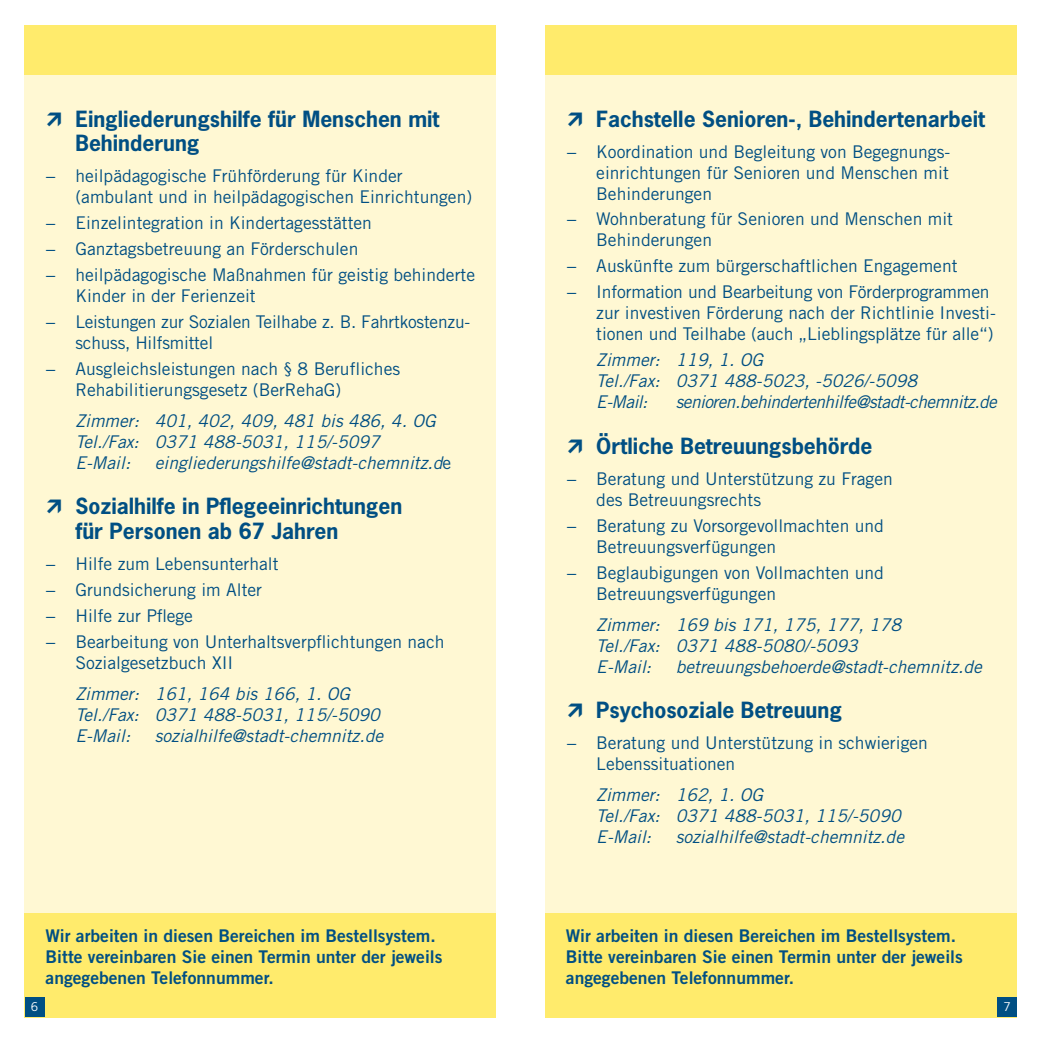
<style>
.page{position:relative;width:1042px;height:1042px;background:#fff}
.page>*{position:absolute;margin:0;border:0;box-sizing:border-box;transform-origin:0 0}
.t1{font:700 21px/24.5px "News Gothic";color:#004f83}
.t2{font:17.5px/21px "Trade Gothic";color:#004f83}
.t3{font:italic 17.5px/21px "Trade Gothic";color:#004f83}
.t4{font:17.5px/21px "Trade Gothic Bold Two";color:#004f83}
.t5{font:italic 17.5px "Trade Gothic";letter-spacing:-.03em;color:#004f83}
.t6{font:12.25px "Trade Gothic";color:#fff}
.s1{font-style:normal}
</style>
<div class="page">
<div style="left:546px;top:25px;width:471px;height:992px;background:#fff8d3"></div>
<div style="left:25px;top:25px;width:471px;height:992px;background:#fff8d3"></div>
<div style="left:546px;top:25px;width:471px;height:49px;background:#ffeb6c"></div>
<div style="left:25px;top:25px;width:471px;height:49px;background:#ffeb6c"></div>
<div style="left:546px;top:913px;width:471px;height:104px;background:#ffeb6c"></div>
<div style="left:25px;top:913px;width:471px;height:104px;background:#ffeb6c"></div>
<div style="left:997px;top:997px;width:20px;height:20px;background:#004f83"></div>
<div style="left:25px;top:997px;width:20px;height:20px;background:#004f83"></div>
<p class="t1" style="left:75px;top:106px;width:366px">Eingliederungshilfe für Menschen mit<br>Behinderung</p>
<p class="t2" style="left:75px;top:165px;width:398px;text-indent:-30px">− heilpädagogische Frühförderung für Kinder (ambulant und in heilpädagogischen Einrichtungen)</p>
<p class="t2" style="left:46px;top:210px;width:431px;line-height:25.9px">− Einzelintegration in Kindertagesstätten<br>− Ganztagsbetreuung an Förderschulen<br>− heilpädagogische Maßnahmen für geistig behinderte</p>
<p class="t2" style="left:46px;top:282px;width:426px;line-height:25.9px;text-indent:30px">Kinder in der Ferienzeit<br>− Leistungen zur Sozialen Teilhabe z. B. Fahrtkostenzu-</p>
<p class="t2" style="left:46px;top:329px;width:356px;line-height:25.9px;text-indent:30px">schuss, Hilfsmittel<br>− Ausgleichsleistungen nach § 8 Berufliches</p>
<p class="t2" style="left:75px;top:379px;width:267px">Rehabilitierungsgesetz (BerRehaG)</p>
<p class="t3" style="left:75px;top:410px;width:362px">Zimmer: 401, 402, 409, 481 bis 486, 4. OG<br>Tel./Fax: 0371 488-5031, 115/-5097<br>E-Mail:</p>
<p class="t3" style="left:155px;top:452px;width:298px">eingliederungshilfe@stadt-chemnitz.d<span class="s1">e</span></p>
<p class="t1" style="left:75px;top:494px;width:328px">Sozialhilfe in Pflegeeinrichtungen für Personen ab 67 Jahren</p>
<p class="t2" style="left:46px;top:550px;width:400px;line-height:25.9px">− Hilfe zum Lebensunterhalt<br>− Grundsicherung im Alter<br>− Hilfe zur Pflege<br>− Bearbeitung von Unterhaltsverpflichtungen nach</p>
<p class="t2" style="left:75px;top:652px;width:159px">Sozialgesetzbuch XII</p>
<p class="t3" style="left:75px;top:682px;width:306px">Zimmer: 161, 164 bis 166, 1. OG<br>Tel./Fax: 0371 488-5031, 115/-5090<br>E-Mail:</p>
<p class="t3" style="left:155px;top:724px;width:230px">sozialhilfe@stadt-chemnitz.de</p>
<p class="t1" style="left:596px;top:106px;width:390px">Fachstelle Senioren-, Behindertenarbeit</p>
<p class="t2" style="left:596px;top:141px;width:354px;text-align:justify;text-indent:-30px">− Koordination und Begleitung von Begegnungs&shy;einrichtungen für Senioren und Menschen mit Behinderungen</p>
<p class="t2" style="left:596px;top:208px;width:358px;text-indent:-30px">− Wohnberatung für Senioren und Menschen mit<br>Behinderungen</p>
<p class="t2" style="left:566px;top:253px;width:425px;line-height:25.9px">− Auskünfte zum bürgerschaftlichen Engagement<br>− Information und Bearbeitung von Förderprogrammen</p>
<p class="t2" style="left:596px;top:302px;width:401px">zur investiven Förderung nach der Richtlinie Investi&shy;tionen und Teilhabe (auch „Lieblingsplätze für alle“)</p>
<p class="t3" style="left:596px;top:349px;width:322px">Zimmer: 119, 1. OG<br>Tel./Fax: 0371 488-5023, -5026/-5098<br>E-Mail:</p>
<p class="t5" style="left:676px;top:392px;width:323px">senioren.behindertenhilfe@stadt-chemnitz.de</p>
<p class="t1" style="left:596px;top:433px;width:278px">Örtliche Betreuungsbehörde</p>
<p class="t2" style="left:596px;top:468px;width:298px;text-indent:-30px">− Beratung und Unterstützung zu Fragen des Betreuungsrechts</p>
<p class="t2" style="left:596px;top:515px;width:289px;text-indent:-30px">− Beratung zu Vorsorgevollmachten und<br>Betreuungsverfügungen</p>
<p class="t2" style="left:596px;top:562px;width:289px;text-indent:-30px">− Beglaubigungen von Vollmachten und<br>Betreuungsverfügungen</p>
<p class="t3" style="left:596px;top:614px;width:306px">Zimmer: 169 bis 171, 175, 177, 178<br>Tel./Fax: 0371 488-5080/-5093<br>E-Mail:</p>
<p class="t3" style="left:676px;top:656px;width:308px">betreuungsbehoerde@stadt-chemnitz.de</p>
<p class="t1" style="left:596px;top:698px;width:247px">Psychosoziale Betreuung</p>
<p class="t2" style="left:596px;top:732px;width:333px;text-indent:-30px">− Beratung und Unterstützung in schwierigen<br>Lebenssituationen</p>
<p class="t3" style="left:596px;top:784px;width:306px">Zimmer: 162, 1. OG<br>Tel./Fax: 0371 488-5031, 115/-5090<br>E-Mail:</p>
<p class="t3" style="left:676px;top:826px;width:230px">sozialhilfe@stadt-chemnitz.de</p>
<p class="t4" style="left:46px;top:925px;width:398px">Wir arbeiten in diesen Bereichen im Bestellsystem.<br>Bitte vereinbaren Sie einen Termin unter der jeweils angegebenen Telefonnummer.</p>
<p class="t4" style="left:566px;top:925px;width:398px">Wir arbeiten in diesen Bereichen im Bestellsystem.<br>Bitte vereinbaren Sie einen Termin unter der jeweils angegebenen Telefonnummer.</p>
<p class="t6" style="left:31px;top:999px;width:9px">6</p>
<p class="t6" style="left:1003px;top:999px;width:9px">7</p>
</div>
